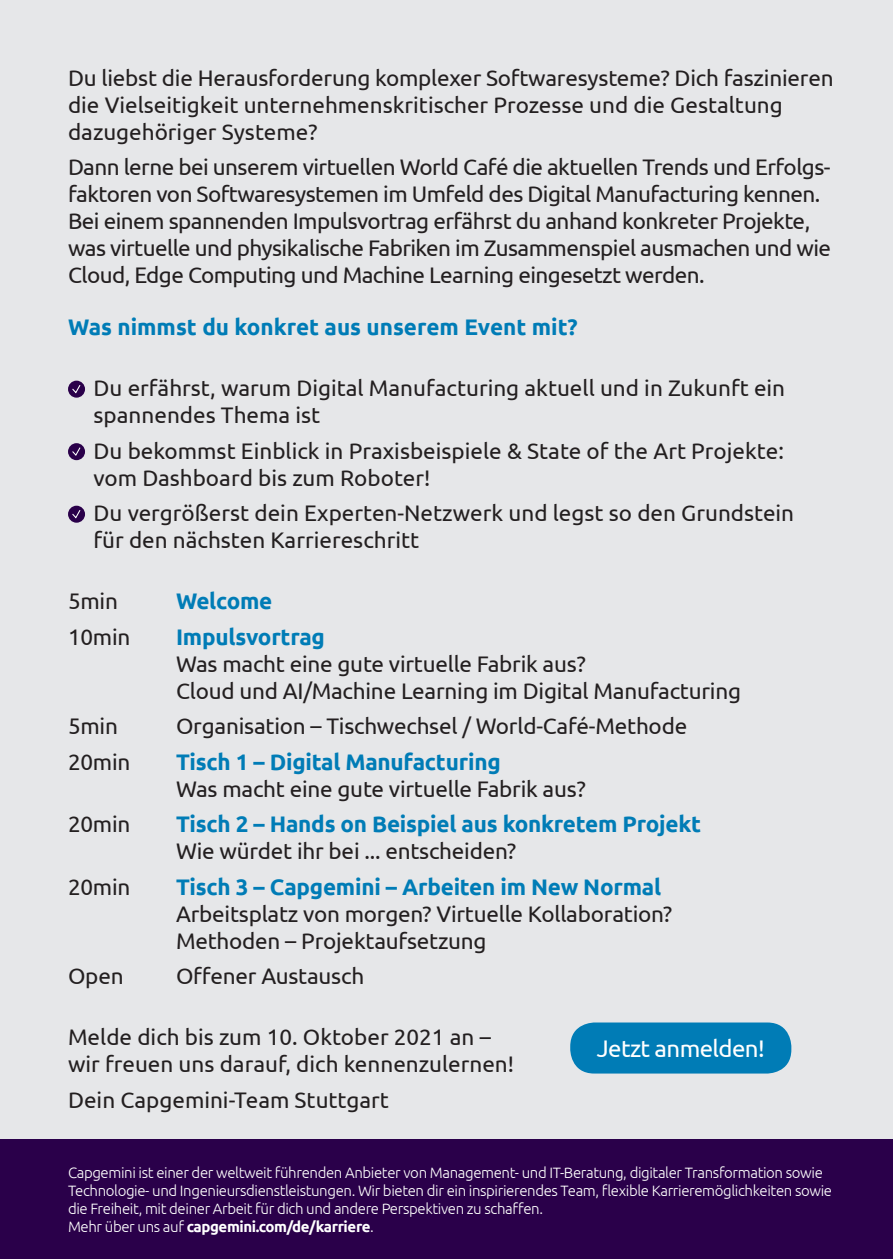
<style>
.page{position:relative;width:893px;height:1259px;background:#e6e7e9}
.page>*{position:absolute;margin:0;border:0;box-sizing:border-box;transform-origin:0 0}
.t1{font:24px "Ubuntu";letter-spacing:-.025em;color:#fff}
.t2{font:22.5px/27px "Ubuntu";letter-spacing:-.01em;color:#231f20}
.t3{font:700 22.5px "Ubuntu";letter-spacing:-.01em;color:#007cb6}
.t4{font:300 15px/18px "Ubuntu";letter-spacing:-.025em;color:#fff}
.s1{font-weight:700}
</style>
<div class="page">
<div style="left:0;top:1140px;width:893px;height:119px;background:#2a004a"></div>
<div style="left:68px;top:381px;width:17px;height:17px;background:#2a004a;border-radius:50%"></div>
<svg style="left:72px;top:385px;width:9px;height:9px"></svg>
<div style="left:68px;top:443px;width:17px;height:17px;background:#2a004a;border-radius:50%"></div>
<svg style="left:72px;top:447px;width:9px;height:9px"></svg>
<div style="left:68px;top:506px;width:17px;height:17px;background:#2a004a;border-radius:50%"></div>
<svg style="left:72px;top:510px;width:9px;height:9px"></svg>
<div style="left:570px;top:1022px;width:221px;height:51px;background:#007cb6;border-radius:24px"></div>
<p class="t2" style="left:68px;top:63px;width:767px">Du liebst die Herausforderung komplexer Softwaresysteme? Dich faszinieren die Vielseitigkeit unternehmenskritischer Prozesse und die Gestaltung dazugehöriger Systeme?</p>
<p class="t2" style="left:68px;top:153px;width:765px">Dann lerne bei unserem virtuellen World Café die aktuellen Trends und Erfolgs&shy;faktoren von Softwaresystemen im Umfeld des Digital Manufacturing kennen.<br>Bei einem spannenden Impulsvortrag erfährst du anhand konkreter Projekte, was virtuelle und physikalische Fabriken im Zusammenspiel ausmachen und wie Cloud, Edge Computing und Machine Learning eingesetzt werden.</p>
<p class="t3" style="left:68px;top:313px;width:511px">Was nimmst du konkret aus unserem Event mit?</p>
<p class="t2" style="left:94px;top:374px;width:693px">Du erfährst, warum Digital Manufacturing aktuell und in Zukunft ein spannendes Thema ist</p>
<p class="t2" style="left:94px;top:436px;width:692px">Du bekommst Einblick in Praxisbeispiele &amp; State of the Art Projekte: vom Dashboard bis zum Roboter!</p>
<p class="t2" style="left:94px;top:499px;width:702px">Du vergrößerst dein Experten-Netzwerk und legst so den Grundstein für den nächsten Karriereschritt</p>
<p class="t2" style="left:68px;top:587px;width:51px">5min</p>
<p class="t3" style="left:176px;top:587px;width:98px">Welcome</p>
<p class="t2" style="left:68px;top:622px;width:64px">10min</p>
<p class="t3" style="left:176px;top:623px;width:150px">Impulsvortrag</p>
<p class="t2" style="left:176px;top:649px;width:567px">Was macht eine gute virtuelle Fabrik aus?<br>Cloud und AI/Machine Learning im Digital Manufacturing</p>
<p class="t2" style="left:68px;top:712px;width:51px">5min</p>
<p class="t2" style="left:176px;top:712px;width:513px">Organisation – Tischwechsel / World-Café-Methode</p>
<p class="t2" style="left:68px;top:747px;width:64px">20min</p>
<p class="t3" style="left:176px;top:748px;width:326px">Tisch 1 – Digital Manufacturing</p>
<p class="t2" style="left:176px;top:774px;width:411px">Was macht eine gute virtuelle Fabrik aus?</p>
<p class="t2" style="left:68px;top:810px;width:64px">20min</p>
<p class="t3" style="left:176px;top:810px;width:526px">Tisch 2 – Hands on Beispiel aus konkretem Projekt</p>
<p class="t2" style="left:176px;top:837px;width:342px">Wie würdet ihr bei ... entscheiden?</p>
<p class="t2" style="left:68px;top:872px;width:64px">20min</p>
<p class="t3" style="left:176px;top:873px;width:487px">Tisch 3 – Capgemini – Arbeiten im New Normal</p>
<p class="t2" style="left:176px;top:899px;width:498px">Arbeitsplatz von morgen? Virtuelle Kollaboration?<br>Methoden – Projektaufsetzung</p>
<p class="t2" style="left:68px;top:962px;width:57px">Open</p>
<p class="t2" style="left:176px;top:962px;width:190px">Offener Austausch</p>
<p class="t2" style="left:68px;top:1023px;width:448px">Melde dich bis zum 10. Oktober 2021 an – wir freuen uns darauf, dich kennenzulernen!</p>
<p class="t2" style="left:68px;top:1085px;width:322px">Dein Capgemini-Team Stuttgart</p>
<p class="t1" style="left:597px;top:1034px;width:169px">Jetzt anmelden!</p>
<p class="t4" style="left:68px;top:1163px;width:766px">Capgemini ist einer der weltweit führenden Anbieter von Management- und IT-Beratung, digitaler Transformation sowie Technologie- und Ingenieursdienstleistungen. Wir bieten dir ein inspirierendes Team, flexible Karrieremöglichkeiten sowie die Freiheit, mit deiner Arbeit für dich und andere Perspektiven zu schaffen.<br>Mehr über uns auf <span class="s1">capgemini.com/de/karriere</span>.</p>
</div>
